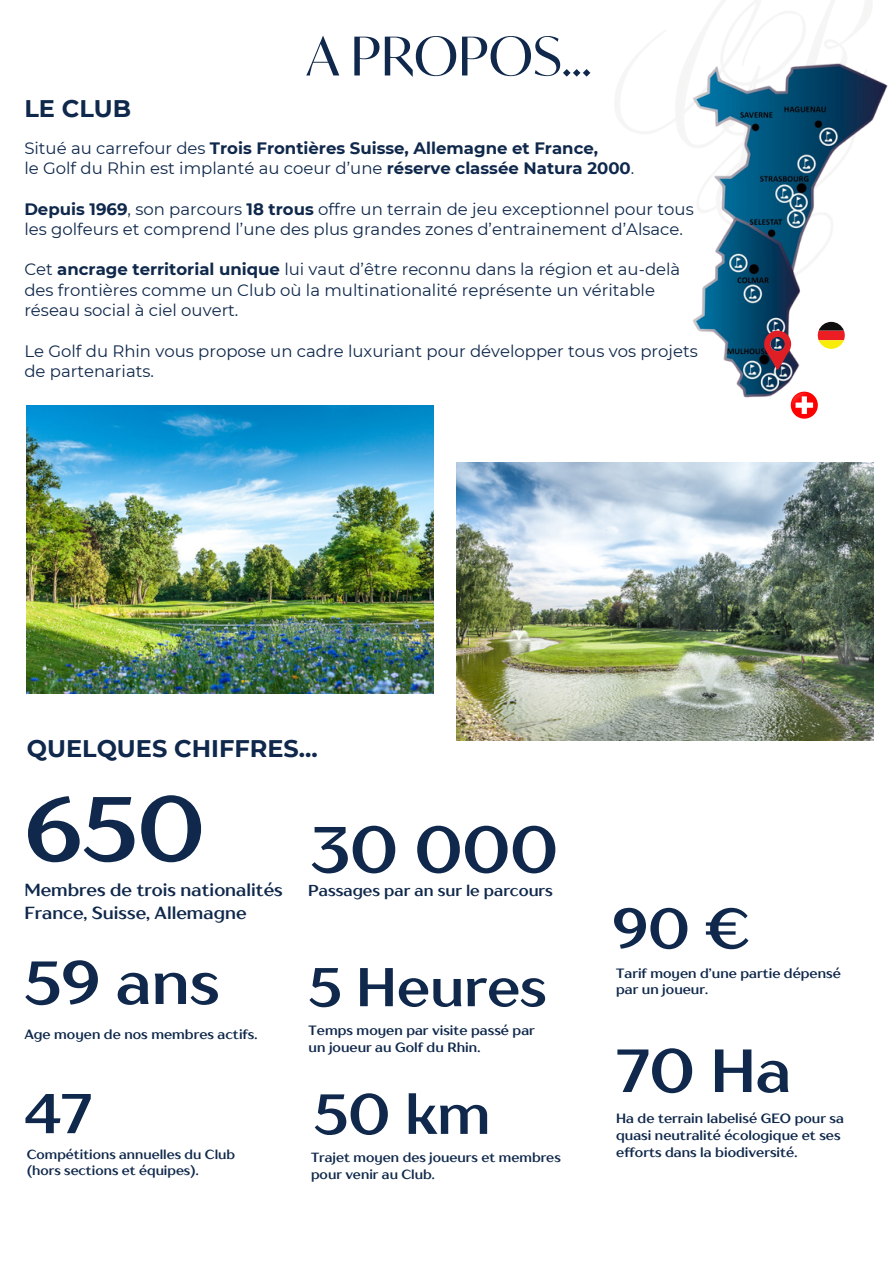
<style>
.page{position:relative;width:894px;height:1264px;background:#fff}
.page>*{position:absolute;margin:0;border:0;box-sizing:border-box;transform-origin:0 0}
.t1{font:700 90.6px "TT Drugs";color:#0f284b}
.t2{font:700 64.5px "TT Drugs";color:#0f284b}
.t3{font:700 60.75px "TT Drugs";color:#0f284b}
.t4{font:700 56.4px "TT Drugs";color:#0f284b}
.t5{font:700 55.95px "TT Drugs";color:#0f284b}
.t6{font:700 54.45px "TT Drugs";color:#0f284b}
.t7{font:53.4px "Ivy Mode";color:#0f284b}
.t8{font:700 24px "Montserrat";color:#0f284b}
.t9{font:700 17.4px/22.5px "TT Drugs";color:#0f284b}
.t10{font:16.5px/20.2px "Montserrat";color:#0f284b}
.t11{font:700 16.5px "Montserrat";color:#0f284b}
.t12{font:700 15.75px "TT Drugs";color:#0f284b}
.t13{font:700 13.35px/16.8px "TT Drugs";color:#0f284b}
.t14{font:700 13.2px/16.5px "TT Drugs";color:#0f284b}
.s1{font-weight:400}
.s2{font-weight:700}
</style>
<div class="page">
<img style="left:661px;top:56px;width:227px;height:351px">
<svg style="left:817px;top:322px;width:27px;height:28px"></svg>
<svg style="left:790px;top:391px;width:27px;height:27px"></svg>
<svg style="left:764px;top:330px;width:26px;height:40px"></svg>
<img style="left:456px;top:462px;width:416px;height:278px">
<img style="left:27px;top:405px;width:406px;height:288px">
<p class="t8" style="left:24px;top:94px;width:108px">LE CLUB</p>
<h3 class="t7" style="left:306px;top:22px;width:286px">A PROPOS...</h3>
<h5 class="t11" style="left:24px;top:138px;width:575px"><span class="s1">Situé au carrefour des</span> Trois Frontières Suisse, Allemagne et France,</h5>
<p class="t10" style="left:24px;top:158px;width:611px">le Golf du Rhin est implanté au coeur d’une <span class="s2">réserve classée Natura 2000</span>.</p>
<p class="t10" style="left:24px;top:199px;width:670px"><span class="s2">Depuis 1969</span>, son parcours <span class="s2">18 trous</span> offre un terrain de jeu exceptionnel pour tous les golfeurs et comprend l’une des plus grandes zones d’entrainement d’Alsace.</p>
<p class="t10" style="left:24px;top:259px;width:657px">Cet <span class="s2">ancrage territorial unique</span> lui vaut d’être reconnu dans la région et au-delà des frontières comme un Club où la multinationalité représente un véritable réseau social à ciel ouvert.</p>
<p class="t10" style="left:24px;top:340px;width:674px">Le Golf du Rhin vous propose un cadre luxuriant pour développer tous vos projets de partenariats.</p>
<p class="t8" style="left:27px;top:733px;width:292px">QUELQUES CHIFFRES...</p>
<h6 class="t1" style="left:24px;top:772px;width:182px">650</h6>
<h6 class="t9" style="left:24px;top:878px;width:260px">Membres de trois nationalités<br>France, Suisse, Allemagne</h6>
<h5 class="t3" style="left:24px;top:945px;width:197px">59 ans</h5>
<p class="t13" style="left:24px;top:1025px;width:234px">Age moyen de nos membres actifs.</p>
<p class="t2" style="left:311px;top:809px;width:248px">30 000</p>
<p class="t12" style="left:308px;top:880px;width:246px">Passages par an sur le parcours</p>
<h4 class="t6" style="left:308px;top:953px;width:239px">5 Heures</h4>
<p class="t13" style="left:308px;top:1021px;width:228px">Temps moyen par visite passé par un joueur au Golf du Rhin.</p>
<h1 class="t5" style="left:24px;top:1078px;width:69px">47</h1>
<h2 class="t4" style="left:314px;top:1079px;width:178px">50 km</h2>
<p class="t14" style="left:27px;top:1145px;width:210px">Compétitions annuelles du Club</p>
<p class="t14" style="left:27px;top:1161px;width:173px">(hors sections et équipes).</p>
<p class="t14" style="left:311px;top:1148px;width:251px">Trajet moyen des joueurs et membres pour venir au Club.</p>
<p class="t5" style="left:612px;top:893px;width:138px">90 €</p>
<h4 class="t13" style="left:616px;top:964px;width:226px">Tarif moyen d’une partie dépensé par un joueur.</h4>
<p class="t3" style="left:616px;top:1033px;width:177px">70 Ha</p>
<h2 class="t13" style="left:616px;top:1109px;width:229px">Ha de terrain labelisé GEO pour sa quasi neutralité écologique et ses efforts dans la biodiversité.</h2>
</div>
